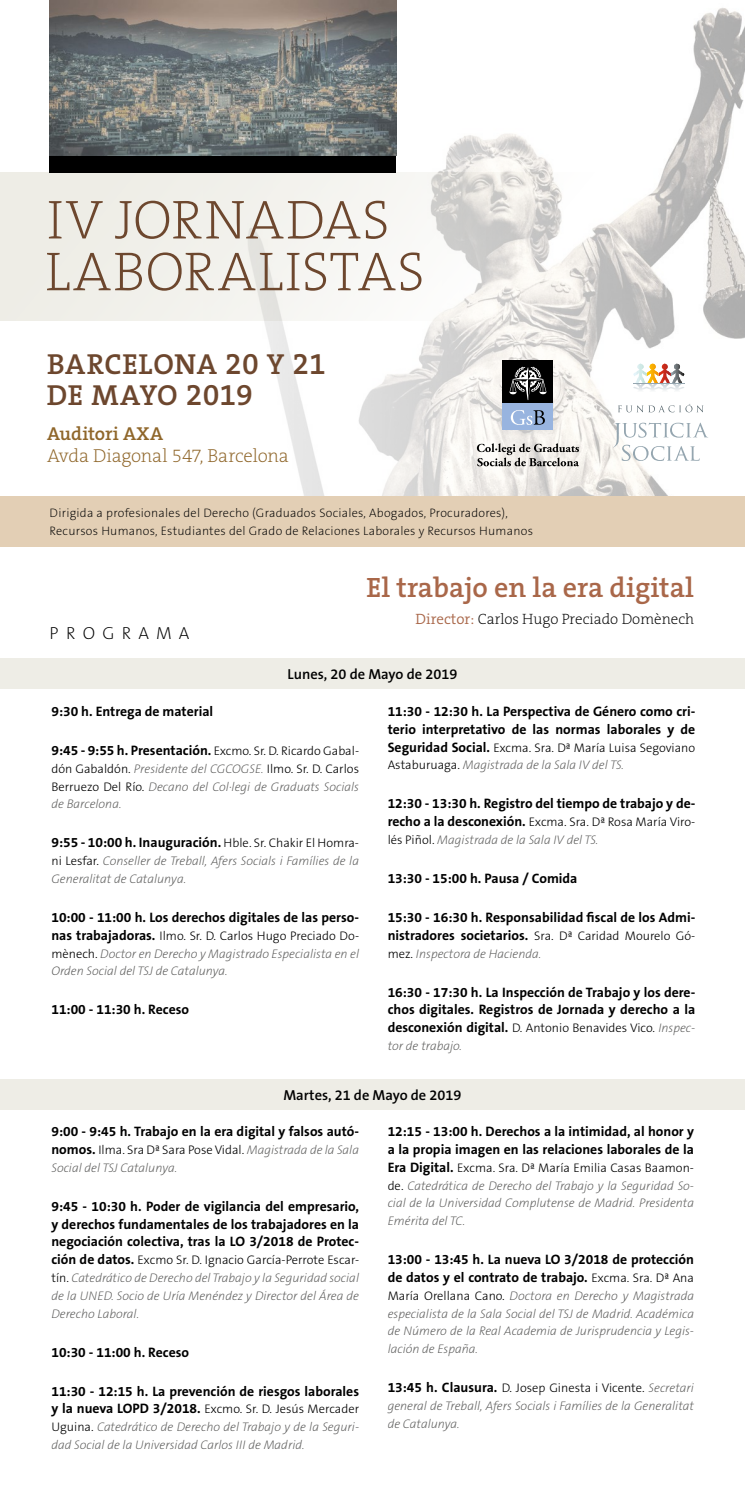
<style>
.page{position:relative;width:745px;height:1489px;background:#fff}
.page>*{position:absolute;margin:0;border:0;box-sizing:border-box;transform-origin:0 0}
.t1{font:200 55.25px/51.8px "The Serif B2";letter-spacing:.02em;color:#6d472e}
.t2{font:600 29.12px/31.9px "The Serif B6";letter-spacing:.015em;color:#6d472e}
.t3{font:600 28.12px "The Serif B6";color:#a96749}
.t4{font:200 18.88px "The Serif B2";letter-spacing:-.01em;color:#8f662a}
.t5{font:600 18.88px "The Serif B6";letter-spacing:-.005em;color:#8f662a}
.t6{font:200 17.5px "The Sans B2";letter-spacing:.41em;color:#000}
.t7{font:200 15px "The Serif B2";color:#000}
.t8{font:600 14.5px "The Sans B6";color:#000}
.t9{font:700 13.75px/17.8px "The Sans B7";color:#000}
.t10{font:italic 200 12.5px/17.8px "The Sans B2";color:#575756}
.t11{font:300 12.5px "The Sans B3";color:#000}
.t12{font:200 12.38px/17.6px "The Sans B2";letter-spacing:.02em;color:#000}
.s1{font-size:30.38px}
.s2{font-family:"The Serif B4";font-weight:300;color:#a96749}
.s3{font-family:"The Sans B3";font-weight:300;font-size:12.5px}
.s4{font-family:"The Sans B2";font-weight:200;font-style:italic;color:#575756}
.s5{font-family:"The Sans B3";font-weight:300;font-style:normal;color:#000}
.s6{font-family:"The Sans B7";font-weight:700;font-size:13.75px}
</style>
<div class="page">
<img style="left:264px;top:0;width:480px;height:496px">
<svg style="left:0;top:172px;width:744px;height:149px;fill:#f1f0eb"></svg>
<img style="left:50px;top:0;width:346px;height:156px">
<div style="left:50px;top:156px;width:346px;height:16px;background:#000"></div>
<svg style="left:476px;top:443px;width:102px;height:23px"></svg>
<div style="left:502px;top:403px;width:51px;height:27px;background:#98b4df"></div>
<svg style="left:510px;top:410px;width:34px;height:15px"></svg>
<div style="left:502px;top:360px;width:51px;height:43px;background:#000"></div>
<svg style="left:509px;top:367px;width:37px;height:33px"></svg>
<svg style="left:617px;top:404px;width:86px;height:8px"></svg>
<svg style="left:612px;top:422px;width:95px;height:39px"></svg>
<hr style="left:632px;top:392px;width:52px;height:1px;background:#fff">
<hr style="left:632px;top:391px;width:52px;height:1px;background:#f9fafa">
<hr style="left:632px;top:390px;width:52px;height:1px;background:#f2f4f5">
<hr style="left:632px;top:389px;width:52px;height:1px;background:#ebeef0">
<hr style="left:632px;top:388px;width:52px;height:1px;background:#e4e9eb">
<hr style="left:632px;top:387px;width:52px;height:1px;background:#dde3e7">
<hr style="left:632px;top:386px;width:52px;height:1px;background:#d7dde2">
<hr style="left:632px;top:385px;width:52px;height:1px;background:#d0d8dd">
<hr style="left:632px;top:384px;width:52px;height:1px;background:#c9d2d7">
<svg style="left:632px;top:364px;width:53px;height:19px"></svg>
<hr style="left:632px;top:383px;width:52px;height:1px;background:#95a6b0">
<div style="left:0;top:496px;width:744px;height:51px;background:#e3cfb5"></div>
<div style="left:0;top:658px;width:744px;height:31px;background:#eeede6"></div>
<div style="left:0;top:1079px;width:744px;height:31px;background:#eeede6"></div>
<h1 class="t1" style="left:45px;top:196px;width:381px">IV JORNADAS<br>LABORALISTAS</h1>
<h2 class="t2" style="left:47px;top:349px;width:280px">BARCELONA <span class="s1">20</span> Y <span class="s1">21<br></span>DE MAYO <span class="s1">2019</span></h2>
<h3 class="t5" style="left:47px;top:424px;width:118px">Auditori AXA</h3>
<h3 class="t4" style="left:47px;top:446px;width:243px">Avda Diagonal 547, Barcelona</h3>
<p class="t12" style="left:50px;top:504px;width:484px">Dirigida a profesionales del Derecho (Graduados Sociales, Abogados, Procuradores),<br>Recursos Humanos, Estudiantes del Grado de Relaciones Laborales y Recursos Humanos</p>
<p class="t6" style="left:50px;top:623px;width:141px">PROGRAMA</p>
<h3 class="t3" style="left:366px;top:572px;width:329px">El trabajo en la era digital</h3>
<p class="t7" style="left:415px;top:611px;width:280px"><span class="s2">Director:</span> Carlos Hugo Preciado Domènech</p>
<p class="t8" style="left:287px;top:666px;width:171px">Lunes, 20 de Mayo de 2019</p>
<p class="t9" style="left:51px;top:703px;width:163px">9:30 h. Entrega de material</p>
<p class="t9" style="left:51px;top:742px;width:309px">9:45 - 9:55 h. Presentación. <span class="s3">Excmo. Sr. D. Ricardo Gabal-</span></p>
<p class="t11" style="left:51px;top:762px;width:309px">dón Gabaldón. <span class="s4">Presidente del CGCOGSE.</span> Ilmo. Sr. D. Carlos</p>
<p class="t10" style="left:51px;top:778px;width:309px"><span class="s5">Berruezo Del Río.</span> Decano del Col·legi de Graduats Socials de Barcelona.</p>
<p class="t9" style="left:51px;top:834px;width:309px">9:55 - 10:00 h. Inauguración. <span class="s3">Hble. Sr. Chakir El Homra-</span></p>
<p class="t10" style="left:51px;top:852px;width:309px"><span class="s5">ni Lesfar.</span> Conseller de Treball, Afers Socials i Famílies de la<br>Generalitat de Catalunya.</p>
<p class="t9" style="left:51px;top:908px;width:309px">10:00 - 11:00 h. Los derechos digitales de las perso-</p>
<p class="t11" style="left:51px;top:929px;width:309px"><span class="s6">nas trabajadoras.</span> Ilmo. Sr. D. Carlos Hugo Preciado Do-</p>
<p class="t10" style="left:51px;top:944px;width:309px"><span class="s5">mènech.</span> Doctor en Derecho y Magistrado Especialista en el<br>Orden Social del TSJ de Catalunya.</p>
<p class="t9" style="left:51px;top:1001px;width:139px">11:00 - 11:30 h. Receso</p>
<p class="t9" style="left:387px;top:703px;width:309px">11:30 - 12:30 h. La Perspectiva de Género como cri&shy;terio interpretativo de las normas laborales y de</p>
<p class="t11" style="left:387px;top:741px;width:309px"><span class="s6">Seguridad Social.</span> Excma. Sra. Dª María Luisa Segoviano</p>
<p class="t10" style="left:387px;top:756px;width:237px"><span class="s5">Astaburuaga.</span> Magistrada de la Sala IV del TS.</p>
<p class="t9" style="left:387px;top:795px;width:309px">12:30 - 13:30 h. Registro del tiempo de trabajo y de-</p>
<p class="t11" style="left:387px;top:815px;width:309px"><span class="s6">recho a la desconexión.</span> Excma. Sra. Dª Rosa María Viro-</p>
<p class="t10" style="left:387px;top:831px;width:212px"><span class="s5">lés Piñol.</span> Magistrada de la Sala IV del TS.</p>
<p class="t9" style="left:387px;top:869px;width:191px">13:30 - 15:00 h. Pausa / Comida</p>
<p class="t9" style="left:387px;top:908px;width:309px">15:30 - 16:30 h. Responsabilidad fiscal de los Admi&shy;nistradores societarios. <span class="s3">Sra. Dª Caridad Mourelo Gó-</span></p>
<p class="t10" style="left:387px;top:944px;width:155px"><span class="s5">mez.</span> Inspectora de Hacienda.</p>
<p class="t9" style="left:387px;top:983px;width:309px">16:30 - 17:30 h. La Inspección de Trabajo y los dere&shy;chos digitales. Registros de Jornada y derecho a la</p>
<p class="t11" style="left:387px;top:1021px;width:309px"><span class="s6">desconexión digital.</span> D. Antonio Benavides Vico. <span class="s4">Inspec-</span></p>
<p class="t10" style="left:387px;top:1037px;width:76px">tor de trabajo.</p>
<p class="t8" style="left:283px;top:1087px;width:179px">Martes, 21 de Mayo de 2019</p>
<p class="t9" style="left:51px;top:1123px;width:309px">9:00 - 9:45 h. Trabajo en la era digital y falsos autó-</p>
<p class="t11" style="left:51px;top:1143px;width:309px"><span class="s6">nomos.</span> Ilma. Sra Dª Sara Pose Vidal. <span class="s4">Magistrada de la Sala</span></p>
<p class="t10" style="left:51px;top:1159px;width:127px">Social del TSJ Catalunya.</p>
<p class="t9" style="left:51px;top:1197px;width:309px;text-align:justify">9:45 - 10:30 h. Poder de vigilancia del empresario, y derechos fundamentales de los trabajadores en la negociación colectiva, tras la LO 3/2018 de Protec-</p>
<p class="t11" style="left:51px;top:1253px;width:309px"><span class="s6">ción de datos.</span> Excmo Sr. D. Ignacio García-Perrote Escar-</p>
<p class="t10" style="left:51px;top:1269px;width:309px;text-align:justify"><span class="s5">tín.</span> Catedrático de Derecho del Trabajo y la Seguridad social de la UNED. Socio de Uría Menéndez y Director del Área de Derecho Laboral.</p>
<p class="t9" style="left:51px;top:1343px;width:139px">10:30 - 11:00 h. Receso</p>
<p class="t9" style="left:51px;top:1382px;width:309px">11:30 - 12:15 h. La prevención de riesgos laborales</p>
<p class="t11" style="left:51px;top:1402px;width:309px"><span class="s6">y la nueva LOPD 3/2018.</span> Excmo. Sr. D. Jesús Mercader</p>
<p class="t10" style="left:51px;top:1418px;width:309px"><span class="s5">Uguina.</span> Catedrático de Derecho del Trabajo y de la Seguri&shy;dad Social de la Universidad Carlos III de Madrid.</p>
<p class="t9" style="left:387px;top:1123px;width:308px">12:15 - 13:00 h. Derechos a la intimidad, al honor y a la propia imagen en las relaciones laborales de la</p>
<p class="t11" style="left:387px;top:1161px;width:308px"><span class="s6">Era Digital.</span> Excma. Sra. Dª María Emilia Casas Baamon-</p>
<p class="t10" style="left:387px;top:1176px;width:308px;text-align:justify"><span class="s5">de.</span> Catedrática de Derecho del Trabajo y la Seguridad So&shy;cial de la Universidad Complutense de Madrid. Presidenta Emérita del TC.</p>
<p class="t9" style="left:387px;top:1250px;width:308px">13:00 - 13:45 h. La nueva LO 3/2018 de protección de datos y el contrato de trabajo. <span class="s3">Excma. Sra. Dª Ana</span></p>
<p class="t10" style="left:387px;top:1286px;width:308px;text-align:justify"><span class="s5">María Orellana Cano.</span> Doctora en Derecho y Magistrada especialista de la Sala Social del TSJ de Madrid. Académica de Número de la Real Academia de Jurisprudencia y Legis&shy;lación de España.</p>
<p class="t11" style="left:387px;top:1381px;width:308px"><span class="s6">13:45 h. Clausura.</span> D. Josep Ginesta i Vicente. <span class="s4">Secretari</span></p>
<p class="t10" style="left:387px;top:1396px;width:307px">general de Treball, Afers Socials i Famílies de la Generalitat de Catalunya.</p>
</div>
